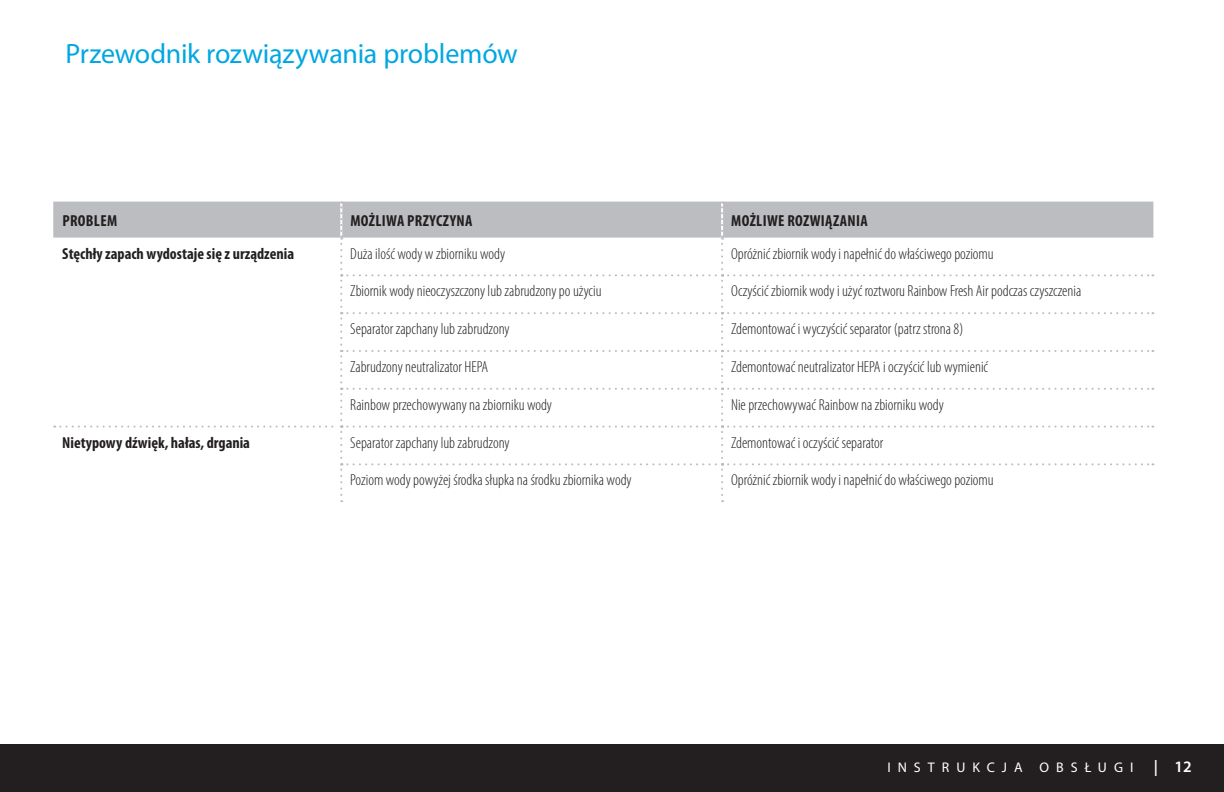
<style>
.page{position:relative;width:1224px;height:792px;background:#fff}
.page>*{position:absolute;margin:0;border:0;box-sizing:border-box;transform-origin:0 0}
.t1{font:28px "Myriad Pro";letter-spacing:-.01em;color:#00a7e1}
.t2{font:300 condensed 16px "Myriad Pro";color:#231f20}
.t3{font:700 condensed 16px "Myriad Pro";color:#231f20}
.t4{font:700 condensed 16px "Myriad Pro";letter-spacing:.02em;color:#231f20}
.t5{font:600 16px "Myriad Pro";color:#fff}
.t6{font:14px "Myriad Pro";letter-spacing:.5em;color:#fff}
</style>
<div class="page">
<div style="left:0;top:744px;width:1224px;height:48px;background:#231f20"></div>
<div style="left:53px;top:202px;width:287px;height:36px;background:#bcbdc0"></div>
<svg style="left:340px;top:388px;width:813px;height:32px"></svg>
<svg style="left:54px;top:426px;width:1099px;height:76px"></svg>
<svg style="left:340px;top:202px;width:813px;height:180px"></svg>
<h1 class="t1" style="left:66px;top:36px;width:454px">Przewodnik rozwiązywania problemów</h1>
<p class="t4" style="left:62px;top:211px;width:56px">PROBLEM</p>
<p class="t4" style="left:350px;top:211px;width:123px">MOŻLIWA PRZYCZYNA</p>
<p class="t4" style="left:731px;top:211px;width:138px">MOŻLIWE ROZWIĄZANIA</p>
<p class="t3" style="left:62px;top:244px;width:233px">Stęchły zapach wydostaje się z urządzenia</p>
<p class="t2" style="left:350px;top:244px;width:156px">Duża ilość wody w zbiorniku wody</p>
<p class="t2" style="left:731px;top:244px;width:264px">Opróżnić zbiornik wody i napełnić do właściwego poziomu</p>
<p class="t2" style="left:350px;top:282px;width:253px">Zbiornik wody nieoczyszczony lub zabrudzony po użyciu</p>
<p class="t2" style="left:731px;top:282px;width:352px">Oczyścić zbiornik wody i użyć roztworu Rainbow Fresh Air podczas czyszczenia</p>
<p class="t2" style="left:350px;top:319px;width:161px">Separator zapchany lub zabrudzony</p>
<p class="t2" style="left:731px;top:319px;width:234px">Zdemontować i wyczyścić separator (patrz strona 8)</p>
<p class="t2" style="left:350px;top:357px;width:139px">Zabrudzony neutralizator HEPA</p>
<p class="t2" style="left:731px;top:357px;width:259px">Zdemontować neutralizator HEPA i oczyścić lub wymienić</p>
<p class="t2" style="left:350px;top:395px;width:203px">Rainbow przechowywany na zbiorniku wody</p>
<p class="t2" style="left:731px;top:395px;width:214px">Nie przechowywać Rainbow na zbiorniku wody</p>
<p class="t3" style="left:62px;top:433px;width:189px">Nietypowy dźwięk, hałas, drgania</p>
<p class="t2" style="left:350px;top:433px;width:161px">Separator zapchany lub zabrudzony</p>
<p class="t2" style="left:731px;top:433px;width:154px">Zdemontować i oczyścić separator</p>
<p class="t2" style="left:350px;top:471px;width:283px">Poziom wody powyżej środka słupka na środku zbiornika wody</p>
<p class="t2" style="left:731px;top:471px;width:264px">Opróżnić zbiornik wody i napełnić do właściwego poziomu</p>
<p class="t6" style="left:887px;top:759px;width:247px">INSTRUKCJA OBSŁUGI</p>
<p class="t5" style="left:1154px;top:756px;width:39px">| 12</p>
</div>
